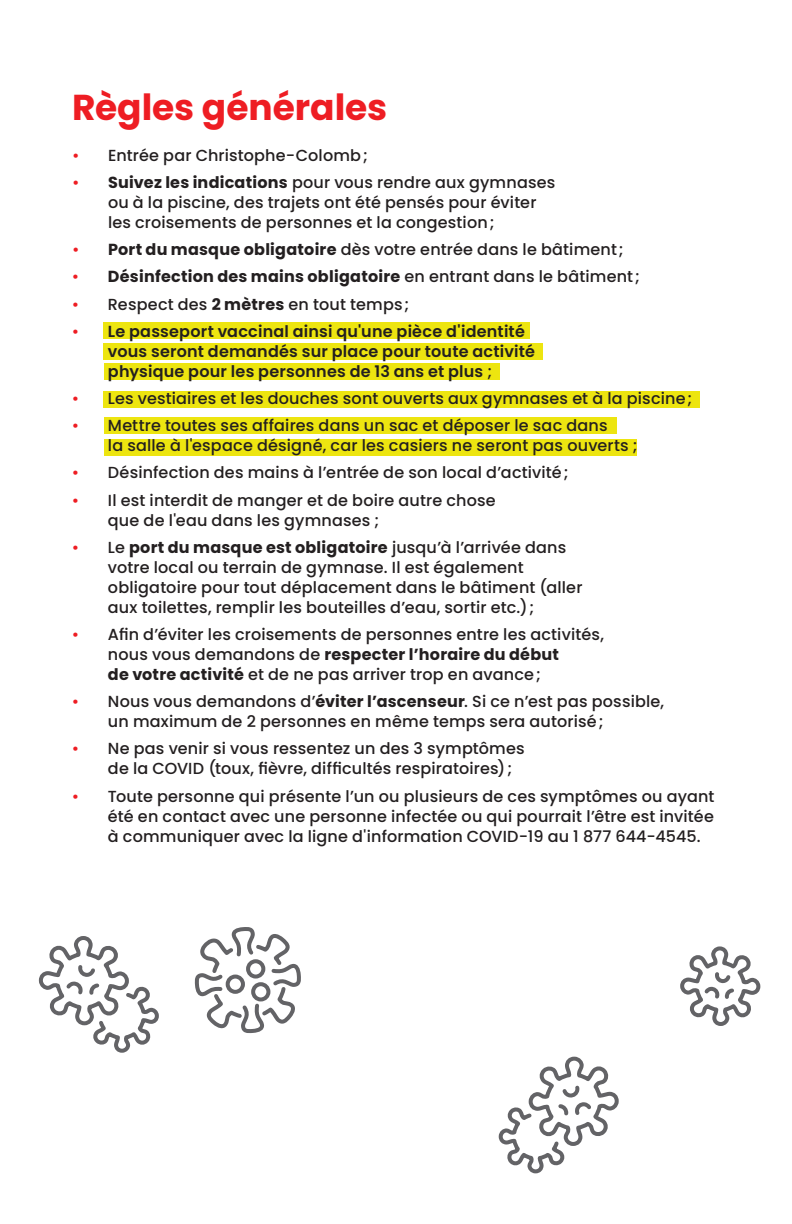
<style>
.page{position:relative;width:792px;height:1224px;background:#fff}
.page>*{position:absolute;margin:0;border:0;box-sizing:border-box;transform-origin:0 0}
.t1{font:700 36px "Poppins";color:#ee1d23}
.t2{font:500 16px/20px "Poppins";letter-spacing:.01em;color:#231f20}
.t3{font:600 16px/20px "Poppins";letter-spacing:.015em;color:#231f20}
.t4{font:700 16px "Poppins";letter-spacing:.015em;color:#231f20}
.s1{color:#ee1d23}
.s2{font-weight:700}
.s3{font-weight:500;color:#ee1d23}
.s4{font-weight:500}
</style>
<div class="page">
<div style="left:104px;top:322px;width:426px;height:17px;background:#ede510"></div>
<div style="left:104px;top:343px;width:439px;height:17px;background:#ede510"></div>
<div style="left:104px;top:363px;width:396px;height:17px;background:#ede510"></div>
<div style="left:104px;top:391px;width:596px;height:17px;background:#ede510"></div>
<div style="left:104px;top:417px;width:512px;height:17px;background:#ede510"></div>
<div style="left:104px;top:439px;width:532px;height:17px;background:#ede510"></div>
<svg style="left:38px;top:936px;width:121px;height:117px"></svg>
<svg style="left:498px;top:1056px;width:121px;height:118px"></svg>
<svg style="left:194px;top:927px;width:107px;height:107px"></svg>
<svg style="left:680px;top:946px;width:81px;height:80px"></svg>
<h1 class="t1" style="left:72px;top:87px;width:317px">Règles générales</h1>
<p class="t2" style="left:72px;top:145px;width:297px"><span class="s1">•</span> Entrée par Christophe-Colomb;</p>
<p class="t2" style="left:108px;top:172px;width:449px;text-indent:-36px"><span class="s1">•</span> <span class="s2">Suivez les indications</span> pour vous rendre aux gymnases ou à la piscine, des trajets ont été pensés pour éviter les croisements de personnes et la congestion;</p>
<p class="t2" style="left:72px;top:240px;width:553px"><span class="s1">•</span> <span class="s2">Port du masque obligatoire</span> dès votre entrée dans le bâtiment;</p>
<p class="t4" style="left:72px;top:268px;width:570px"><span class="s3">•</span> Désinfection des mains obligatoire <span class="s4">en entrant dans le bâtiment;</span></p>
<p class="t2" style="left:72px;top:294px;width:339px"><span class="s1">•</span> Respect des <span class="s2">2 mètres</span> en tout temps;</p>
<p class="t3" style="left:108px;top:321px;width:429px;text-indent:-36px"><span class="s3">•</span> Le passeport vaccinal ainsi qu'une pièce d'identité vous seront demandés sur place pour toute activité physique pour les personnes de 13 ans et plus <span class="s4">;</span></p>
<p class="t2" style="left:72px;top:388px;width:622px"><span class="s1">•</span> Les vestiaires et les douches sont ouverts aux gymnases et à la piscine;</p>
<p class="t2" style="left:108px;top:416px;width:531px;text-indent:-36px"><span class="s1">•</span> Mettre toutes ses affaires dans un sac et déposer le sac dans<br>la salle à l'espace désigné, car les casiers ne seront pas ouverts ;</p>
<p class="t2" style="left:72px;top:463px;width:498px"><span class="s1">•</span> Désinfection des mains à l’entrée de son local d’activité;</p>
<p class="t2" style="left:108px;top:490px;width:389px;text-indent:-36px"><span class="s1">•</span> Il est interdit de manger et de boire autre chose que de l'eau dans les gymnases ;</p>
<p class="t2" style="left:108px;top:537px;width:476px;text-indent:-36px"><span class="s1">•</span> Le <span class="s2">port du masque est obligatoire</span> jusqu’à l’arrivée dans votre local ou terrain de gymnase. Il est également obligatoire pour tout déplacement dans le bâtiment (aller aux toilettes, remplir les bouteilles d’eau, sortir etc.) ;</p>
<p class="t2" style="left:108px;top:624px;width:497px;text-indent:-36px"><span class="s1">•</span> Afin d’éviter les croisements de personnes entre les activités, nous vous demandons de <span class="s2">respecter l’horaire du début<br>de votre activité</span> et de ne pas arriver trop en avance;</p>
<p class="t2" style="left:108px;top:692px;width:558px;text-indent:-36px"><span class="s1">•</span> Nous vous demandons d’<span class="s2">éviter l’ascenseur</span>. Si ce n’est pas possible, un maximum de 2 personnes en même temps sera autorisé;</p>
<p class="t2" style="left:108px;top:739px;width:418px;text-indent:-36px"><span class="s1">•</span> Ne pas venir si vous ressentez un des 3 symptômes de la COVID (toux, fièvre, difficultés respiratoires) ;</p>
<p class="t2" style="left:108px;top:786px;width:608px;text-align:justify;text-indent:-36px"><span class="s1">•</span> Toute personne qui présente l’un ou plusieurs de ces symptômes ou ayant été en contact avec une personne infectée ou qui pourrait l’être est invitée à communiquer avec la ligne d'information COVID-19 au 1 877 644-4545.</p>
</div>
